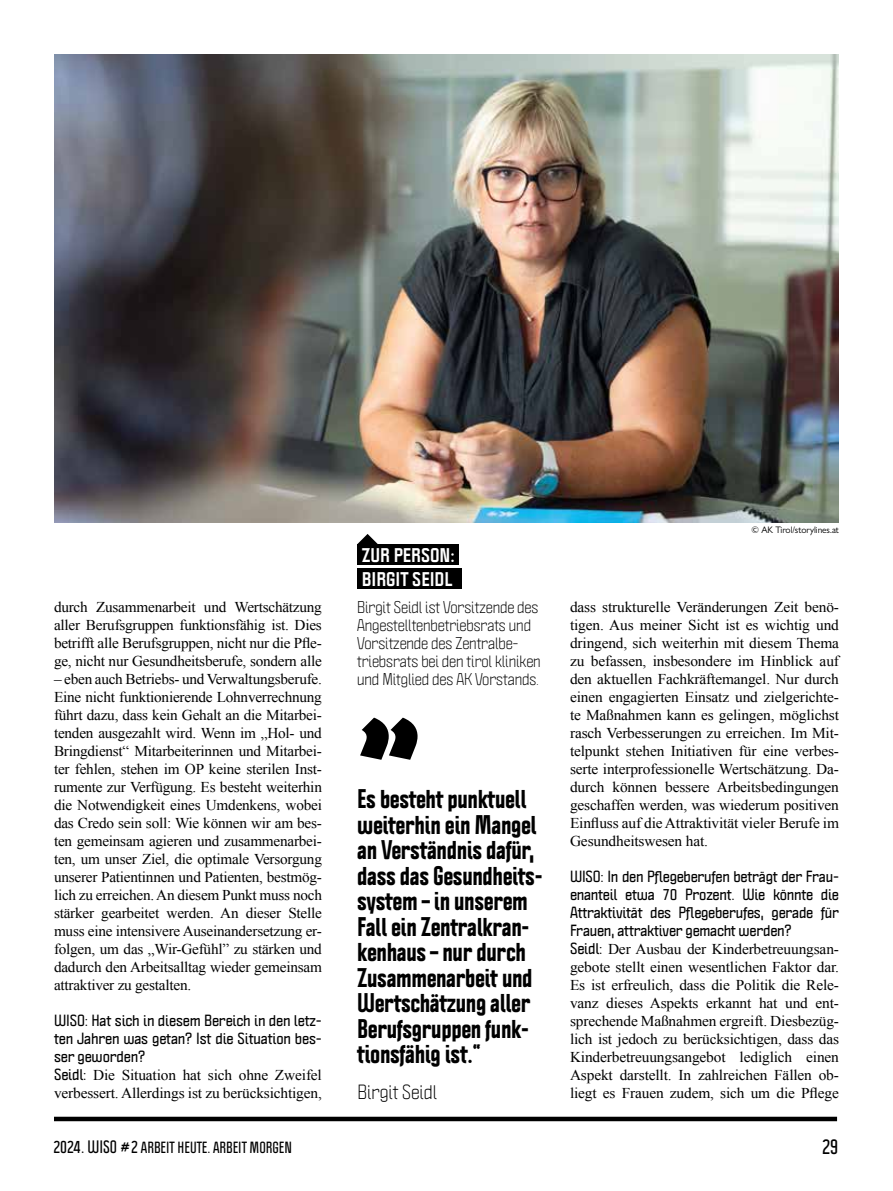
<style>
.page{position:relative;width:893px;height:1191px;background:#fff}
.page>*{position:absolute;margin:0;border:0;box-sizing:border-box;transform-origin:0 0}
.t1{font:800 198.75px "Politica";color:#000}
.t2{font:800 condensed 23.7px/25.5px "Politica";letter-spacing:-.015em;color:#000}
.t3{font:700 condensed 18.9px "Politica";color:#000}
.t4{font:18px "Politica";color:#000}
.t5{font:800 17.4px/24px "Politica";color:#fff}
.t6{font:15px/18px "Times New Roman";letter-spacing:-.01em;color:#000;text-align:justify}
.t7{font:15px/18px "Politica";letter-spacing:-.005em;color:#000}
.t8{font:700 14.1px/18px "Politica";letter-spacing:-.01em;color:#000;text-align:justify}
.t9{font:700 condensed 14.1px "Politica";color:#000}
.t10{font:9.45px "Gill Sans Nova";letter-spacing:-.01em;color:#000}
.s1{font-family:"Politica";font-weight:700;font-size:14.1px}
.s2{font-size:15.75px}
</style>
<div class="page">
<div style="left:54px;top:1116px;width:783px;height:5px;background:#000"></div>
<img style="left:54px;top:54px;width:785px;height:468px">
<svg style="left:357px;top:534px;width:21px;height:10px"></svg>
<div style="left:357px;top:544px;width:102px;height:21px;background:#000"></div>
<div style="left:357px;top:568px;width:104px;height:21px;background:#000"></div>
<p class="t6" style="left:54px;top:598px;width:269px">durch Zusammenarbeit und Wertschätzung aller Berufsgruppen funktionsfähig ist. Dies betrifft alle Berufsgruppen, nicht nur die Pfle&shy;ge, nicht nur Gesundheitsberufe, sondern alle</p>
<p class="t6" style="left:54px;top:670px;width:269px">– eben auch Betriebs- und Verwaltungsberufe.<br>Eine nicht funktionierende Lohnverrechnung führt dazu, dass kein Gehalt an die Mitarbei&shy;tenden ausgezahlt wird. Wenn im „Hol- und Bringdienst“ Mitarbeiterinnen und Mitarbei&shy;ter fehlen, stehen im OP keine sterilen Inst&shy;rumente zur Verfügung. Es besteht weiterhin die Notwendigkeit eines Umdenkens, wobei das Credo sein soll: Wie können wir am bes&shy;ten gemeinsam agieren und zusammenarbei&shy;ten, um unser Ziel, die optimale Versorgung unserer Patientinnen und Patienten, bestmög&shy;lich zu erreichen. An diesem Punkt muss noch stärker gearbeitet werden. An dieser Stelle muss eine intensivere Auseinandersetzung er&shy;folgen, um das „Wir-Gefühl” zu stärken und dadurch den Arbeitsalltag wieder gemeinsam attraktiver zu gestalten.</p>
<p class="t8" style="left:54px;top:1011px;width:269px">WISO: Hat sich in diesem Bereich in den letz&shy;ten Jahren was getan? Ist die Situation bes&shy;ser geworden?</p>
<p class="t6" style="left:54px;top:1066px;width:269px"><span class="s1">Seidl:</span> Die Situation hat sich ohne Zweifel verbessert. Allerdings ist zu berücksichtigen,</p>
<p class="t5" style="left:362px;top:542px;width:94px">ZUR PERSON:<br>BIRGIT SEIDL</p>
<p class="t7" style="left:357px;top:597px;width:185px">Birgit Seidl ist Vorsitzende des<br>Angestelltenbetriebsrats und<br>Vorsitzende des Zentralbe&shy;triebsrats bei den tirol kliniken und Mitglied des AK Vorstands.</p>
<h1 class="t1" style="left:350px;top:501px;width:79px">„</h1>
<h2 class="t2" style="left:357px;top:785px;width:187px">Es besteht punktuell weiterhin ein Mangel an Verständnis dafür, dass das Gesundheits&shy;system – in unserem<br>Fall ein Zentralkran&shy;kenhaus – nur durch<br>Zusammenarbeit und<br>Wertschätzung aller<br>Berufsgruppen funk&shy;tionsfähig ist.“</h2>
<p class="t4" style="left:358px;top:1078px;width:81px">Birgit Seidl</p>
<p class="t10" style="left:751px;top:524px;width:89px">© AK Tirol/storylines.at</p>
<p class="t6" style="left:570px;top:598px;width:270px">dass strukturelle Veränderungen Zeit benö&shy;tigen. Aus meiner Sicht ist es wichtig und dringend, sich weiterhin mit diesem Thema zu befassen, insbesondere im Hinblick auf den aktuellen Fachkräftemangel. Nur durch einen engagierten Einsatz und zielgerichte&shy;te Maßnahmen kann es gelingen, möglichst rasch Verbesserungen zu erreichen. Im Mit&shy;telpunkt stehen Initiativen für eine verbes&shy;serte interprofessionelle Wertschätzung. Da&shy;durch können bessere Arbeitsbedingungen geschaffen werden, was wiederum positiven Einfluss auf die Attraktivität vieler Berufe im Gesundheitswesen hat.</p>
<p class="t8" style="left:570px;top:867px;width:270px">WISO: In den Pflegeberufen beträgt der Frau&shy;enanteil etwa 70 Prozent. Wie könnte die Attraktivität des Pflegeberufes, gerade für Frauen, attraktiver gemacht werden?</p>
<p class="t6" style="left:570px;top:940px;width:270px"><span class="s1">Seidl:</span> Der Ausbau der Kinderbetreuungsan&shy;gebote stellt einen wesentlichen Faktor dar.<br>Es ist erfreulich, dass die Politik die Rele&shy;vanz dieses Aspekts erkannt hat und ent&shy;sprechende Maßnahmen ergreift. Diesbezüg&shy;lich ist jedoch zu berücksichtigen, dass das Kinderbetreuungsangebot lediglich einen Aspekt darstellt. In zahlreichen Fällen ob&shy;liegt es Frauen zudem, sich um die Pflege</p>
<p class="t9" style="left:54px;top:1136px;width:240px"><span class="s2">2024. WISO #2</span> ARBEIT HEUTE. ARBEIT MORGEN</p>
<p class="t3" style="left:822px;top:1132px;width:18px">29</p>
</div>
